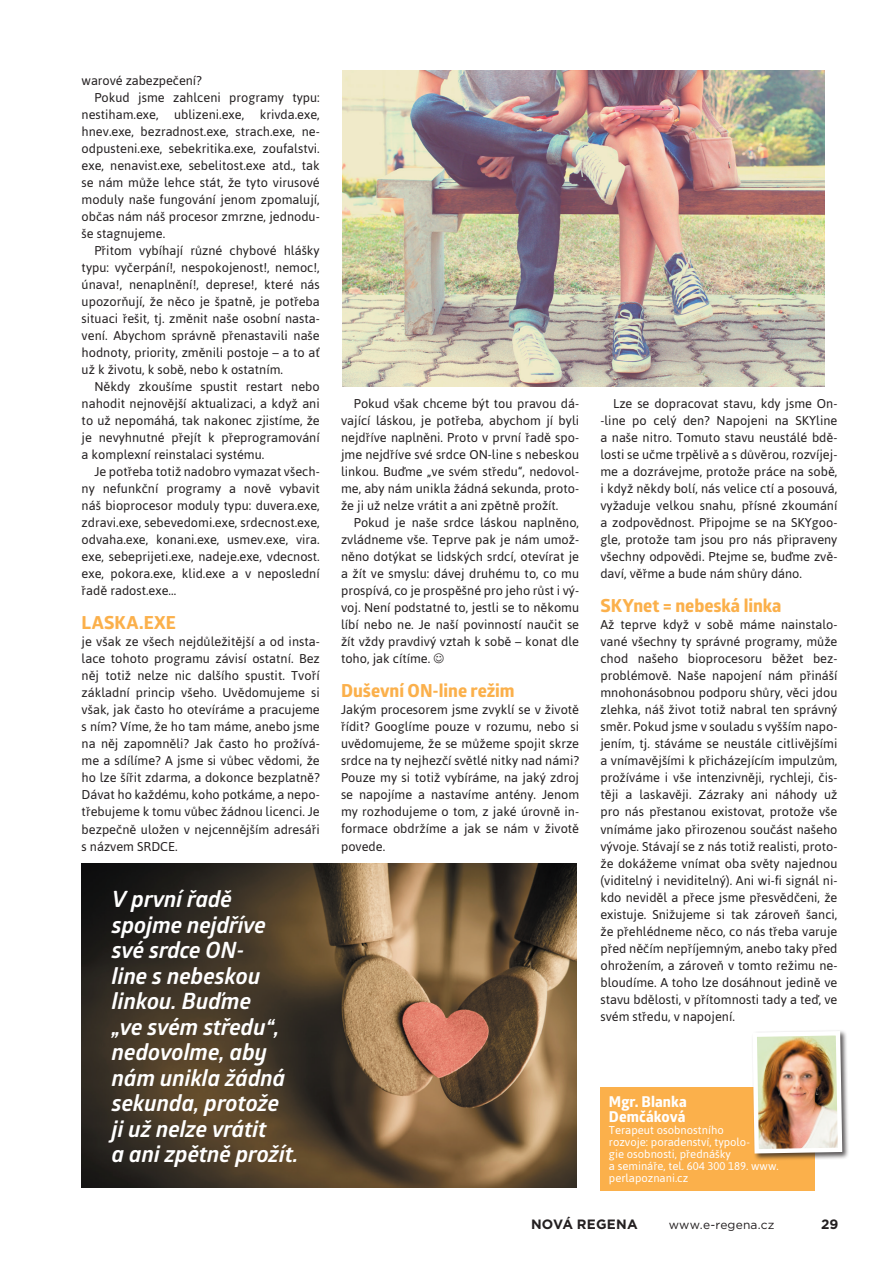
<style>
.page{position:relative;width:893px;height:1263px;background:#fff}
.page>*{position:absolute;margin:0;border:0;box-sizing:border-box;transform-origin:0 0}
.t1{font:italic 700 22.5px/25.5px "Glober";letter-spacing:-.005em;color:#fff}
.t2{font:700 18px "Globerx";color:#fbb04b}
.t3{font:700 18px "Globerx";letter-spacing:.02em;color:#fbb04b}
.t4{font:700 15px/15px "Globerx";letter-spacing:.005em;color:#fff}
.t5{font:700 13.5px "Gotham";letter-spacing:.015em;color:#231f20}
.t6{font:12.75px/17px "Asap";color:#231f20;text-align:justify}
.t7{font:12px "Gotham";letter-spacing:.015em;color:#231f20}
.t8{font:11.25px/12px "Asap";color:#fff}
</style>
<div class="page">
<img style="left:342px;top:70px;width:483px;height:316px">
<img style="left:82px;top:863px;width:494px;height:324px">
<div style="left:600px;top:1087px;width:214px;height:104px;background:#fbb04b"></div>
<div style="left:751px;top:1029px;width:99px;height:132px;background:#231f20;opacity:.75"></div>
<img style="left:751px;top:1029px;width:93px;height:127px">
<p class="t6" style="left:82px;top:72px;width:122px">warové zabezpečení?</p>
<p class="t6" style="left:94px;top:89px;width:227px">Pokud jsme zahlceni programy typu:</p>
<p class="t6" style="left:82px;top:106px;width:240px">nestiham.exe, ublizeni.exe, krivda.exe,</p>
<p class="t6" style="left:82px;top:123px;width:240px">hnev.exe, bezradnost.exe, strach.exe, ne-</p>
<p class="t6" style="left:82px;top:140px;width:240px">odpusteni.exe, sebekritika.exe, zoufalstvi.</p>
<p class="t6" style="left:82px;top:157px;width:240px">exe, nenavist.exe, sebelitost.exe atd., tak</p>
<p class="t6" style="left:82px;top:174px;width:240px">se nám může lehce stát, že tyto virusové</p>
<p class="t6" style="left:82px;top:191px;width:240px">moduly naše fungování jenom zpomalují,</p>
<p class="t6" style="left:82px;top:208px;width:240px">občas nám náš procesor zmrzne, jednodu-</p>
<p class="t6" style="left:82px;top:225px;width:85px">še stagnujeme.</p>
<p class="t6" style="left:94px;top:242px;width:227px">Přitom vybíhají různé chybové hlášky</p>
<p class="t6" style="left:82px;top:259px;width:240px">typu: vyčerpání!, nespokojenost!, nemoc!,</p>
<p class="t6" style="left:82px;top:276px;width:240px">únava!, nenaplnění!, deprese!, které nás</p>
<p class="t6" style="left:82px;top:293px;width:240px">upozorňují, že něco je špatně, je potřeba</p>
<p class="t6" style="left:82px;top:310px;width:240px">situaci řešit, tj. změnit naše osobní nasta-</p>
<p class="t6" style="left:82px;top:327px;width:240px">vení. Abychom správně přenastavili naše</p>
<p class="t6" style="left:82px;top:344px;width:240px">hodnoty, priority, změnili postoje – a to ať</p>
<p class="t6" style="left:82px;top:361px;width:203px">už k životu, k sobě, nebo k ostatním.</p>
<p class="t6" style="left:94px;top:378px;width:227px">Někdy zkoušíme spustit restart nebo</p>
<p class="t6" style="left:82px;top:395px;width:240px">nahodit nejnovější aktualizaci, a když ani</p>
<p class="t6" style="left:82px;top:412px;width:240px">to už nepomáhá, tak nakonec zjistíme, že</p>
<p class="t6" style="left:82px;top:429px;width:240px">je nevyhnutné přejít k přeprogramování</p>
<p class="t6" style="left:82px;top:446px;width:184px">a komplexní reinstalaci systému.</p>
<p class="t6" style="left:94px;top:463px;width:227px">Je potřeba totiž nadobro vymazat všech-</p>
<p class="t6" style="left:82px;top:480px;width:240px">ny nefunkční programy a nově vybavit</p>
<p class="t6" style="left:82px;top:497px;width:240px">náš bioprocesor moduly typu: duvera.exe,</p>
<p class="t6" style="left:82px;top:514px;width:240px">zdravi.exe, sebevedomi.exe, srdecnost.exe,</p>
<p class="t6" style="left:82px;top:531px;width:240px">odvaha.exe, konani.exe, usmev.exe, vira.</p>
<p class="t6" style="left:82px;top:548px;width:240px">exe, sebeprijeti.exe, nadeje.exe, vdecnost.</p>
<p class="t6" style="left:82px;top:565px;width:240px">exe, pokora.exe, klid.exe a v neposlední</p>
<p class="t6" style="left:82px;top:582px;width:96px">řadě radost.exe…</p>
<h2 class="t3" style="left:82px;top:610px;width:96px">LASKA.EXE</h2>
<p class="t6" style="left:82px;top:633px;width:240px">je však ze všech nejdůležitější a od insta&shy;lace tohoto programu závisí ostatní. Bez něj totiž nelze nic dalšího spustit. Tvoří základní princip všeho. Uvědomujeme si však, jak často ho otevíráme a pracujeme s ním? Víme, že ho tam máme, anebo jsme na něj zapomněli? Jak často ho prožívá&shy;me a sdílíme? A jsme si vůbec vědomi, že ho lze šířit zdarma, a dokonce bezplatně?<br>Dávat ho každému, koho potkáme, a nepo&shy;třebujeme k tomu vůbec žádnou licenci. Je bezpečně uložen v nejcennějším adresáři s názvem SRDCE.</p>
<h1 class="t1" style="left:112px;top:886px;width:188px">V první řadě spojme nejdříve své srdce ON-<br>line s nebeskou linkou. Buďme<br>„ve svém středu“, nedovolme, aby nám unikla žádná sekunda, protože<br>ji už nelze vrátit<br>a ani zpětně prožít.</h1>
<p class="t6" style="left:341px;top:395px;width:240px;text-indent:13px">Pokud však chceme být tou pravou dá&shy;vající láskou, je potřeba, abychom jí byli nejdříve naplněni. Proto v první řadě spo&shy;jme nejdříve své srdce ON-line s nebeskou linkou. Buďme „ve svém středu“, nedovol&shy;me, aby nám unikla žádná sekunda, proto&shy;že ji už nelze vrátit a ani zpětně prožít.</p>
<p class="t6" style="left:341px;top:514px;width:240px;text-indent:13px">Pokud je naše srdce láskou naplněno, zvládneme vše. Teprve pak je nám umož&shy;něno dotýkat se lidských srdcí, otevírat je a žít ve smyslu: dávej druhému to, co mu prospívá, co je prospěšné pro jeho růst i vý&shy;voj. Není podstatné to, jestli se to někomu líbí nebo ne. Je naší povinností naučit se žít vždy pravdivý vztah k sobě – konat dle toho, jak cítíme.</p>
<h2 class="t2" style="left:341px;top:678px;width:175px">Duševní ON-line režim</h2>
<p class="t6" style="left:341px;top:701px;width:240px">Jakým procesorem jsme zvyklí se v životě řídit? Googlíme pouze v rozumu, nebo si uvědomujeme, že se můžeme spojit skrze srdce na ty nejhezčí světlé nitky nad námi?<br>Pouze my si totiž vybíráme, na jaký zdroj se napojíme a nastavíme antény. Jenom my rozhodujeme o tom, z jaké úrovně in&shy;formace obdržíme a jak se nám v životě povede.</p>
<p class="t6" style="left:600px;top:395px;width:239px;text-indent:13px">Lze se dopracovat stavu, kdy jsme On--line po celý den? Napojeni na SKYline a naše nitro. Tomuto stavu neustálé bdě&shy;losti se učme trpělivě a s důvěrou, rozvíjej&shy;me a dozrávejme, protože práce na sobě, i když někdy bolí, nás velice ctí a posouvá, vyžaduje velkou snahu, přísné zkoumání a zodpovědnost. Připojme se na SKYgoo&shy;gle, protože tam jsou pro nás připraveny všechny odpovědi. Ptejme se, buďme zvě&shy;daví, věřme a bude nám shůry dáno.</p>
<h2 class="t2" style="left:600px;top:593px;width:183px">SKYnet = nebeská linka</h2>
<p class="t6" style="left:600px;top:616px;width:239px">Až teprve když v sobě máme nainstalo&shy;vané všechny ty správné programy, může chod našeho bioprocesoru běžet bez&shy;problémově. Naše napojení nám přináší mnohonásobnou podporu shůry, věci jdou zlehka, náš život totiž nabral ten správný směr. Pokud jsme v souladu s vyšším napo&shy;jením, tj. stáváme se neustále citlivějšími a vnímavějšími k přicházejícím impulzům, prožíváme i vše intenzivněji, rychleji, čis&shy;těji a laskavěji. Zázraky ani náhody už pro nás přestanou existovat, protože vše vnímáme jako přirozenou součást našeho vývoje. Stávají se z nás totiž realisti, proto&shy;že dokážeme vnímat oba světy najednou (viditelný i neviditelný). Ani wi-fi signál ni&shy;kdo neviděl a přece jsme přesvědčeni, že existuje. Snižujeme si tak zároveň šanci, že přehlédneme něco, co nás třeba varuje před něčím nepříjemným, anebo taky před ohrožením, a zároveň v tomto režimu ne&shy;bloudíme. A toho lze dosáhnout jedině ve stavu bdělosti, v přítomnosti tady a teď, ve svém středu, v napojení.</p>
<p class="t4" style="left:609px;top:1094px;width:80px">Mgr. Blanka<br>Demčáková</p>
<p class="t8" style="left:609px;top:1124px;width:171px">Terapeut osobnostního<br>rozvoje: poradenství, typolo-<br>gie osobnosti, přednášky<br>a semináře, tel. 604 300 189. www. perlapoznani.cz</p>
<p class="t5" style="left:531px;top:1215px;width:108px">NOVÁ REGENA</p>
<p class="t7" style="left:669px;top:1217px;width:107px">www.e-regena.cz</p>
<p class="t5" style="left:821px;top:1215px;width:19px">29</p>
</div>
